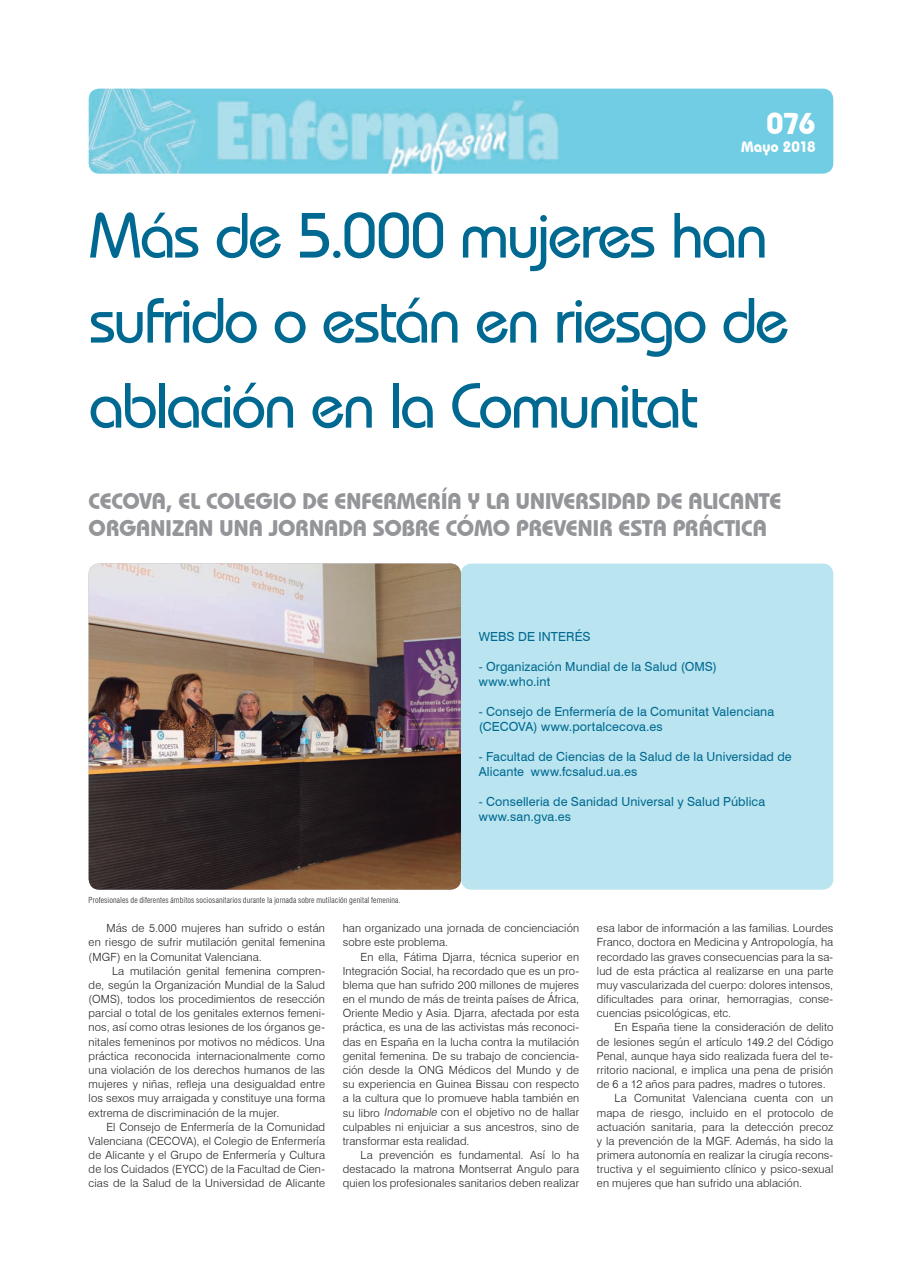
<style>
.page{position:relative;width:922px;height:1276px;background:#fff}
.page>*{position:absolute;margin:0;border:0;box-sizing:border-box;transform-origin:0 0}
.t1{font:500 63.75px/85px "Bauhaus IT Cby BT";letter-spacing:-.035em;color:#006991}
.t2{font:700 30px "Bauhaus IT Cby BT";color:#fff}
.t3{font:700 22.5px/27px "Bauhaus IT Cby BT";color:#939598}
.t4{font:700 15px "Bauhaus IT Cby BT";color:#fff}
.t5{font:12.5px/15px "Swiss 721 BT";letter-spacing:.01em;color:#006991}
.t6{font:300 11.25px/14.1px "Swiss 721 BT";letter-spacing:.01em;color:#231f20;text-align:justify}
.t7{font:300 condensed 8.12px "Swiss 721 BT";letter-spacing:.015em;color:#231f20}
.s1{font-style:italic}
</style>
<div class="page">
<img style="left:89px;top:89px;width:744px;height:85px">
<img style="left:89px;top:563px;width:372px;height:326px">
<div style="left:461px;top:563px;width:372px;height:326px;background:#bae4ef;border-radius:11px"></div>
<h2 class="t2" style="left:766px;top:105px;width:51px">076</h2>
<h3 class="t4" style="left:741px;top:137px;width:76px">Mayo 2018</h3>
<h1 class="t1" style="left:89px;top:192px;width:702px">Más de 5.000 mujeres han sufrido o están en riesgo de ablación en la Comunitat</h1>
<h3 class="t3" style="left:89px;top:487px;width:694px">CECOVA, EL COLEGIO DE ENFERMERÍA Y LA UNIVERSIDAD DE ALICANTE<br>ORGANIZAN UNA JORNADA SOBRE CÓMO PREVENIR ESTA PRÁCTICA</h3>
<p class="t7" style="left:89px;top:895px;width:313px">Profesionales de diferentes ámbitos sociosanitarios durante la jornada sobre mutilación genital femenina.</p>
<p class="t5" style="left:478px;top:629px;width:113px">WEBS DE INTERÉS</p>
<p class="t5" style="left:478px;top:659px;width:240px">- Organización Mundial de la Salud (OMS) www.who.int</p>
<p class="t5" style="left:478px;top:704px;width:297px">- Consejo de Enfermería de la Comunitat Valenciana (CECOVA) www.portalcecova.es</p>
<p class="t5" style="left:478px;top:749px;width:314px">- Facultad de Ciencias de la Salud de la Universidad de<br>Alicante www.fcsalud.ua.es</p>
<p class="t5" style="left:478px;top:794px;width:288px">- Conselleria de Sanidad Universal y Salud Pública www.san.gva.es</p>
<p class="t6" style="left:89px;top:921px;width:238px;text-indent:18px">Más de 5.000 mujeres han sufrido o están en riesgo de sufrir mutilación genital femenina (MGF) en la Comunitat Valenciana.</p>
<p class="t6" style="left:89px;top:963px;width:238px;text-indent:23px">La mutilación genital femenina compren&shy;de, según la Organización Mundial de la Salud (OMS), todos los procedimientos de resección parcial o total de los genitales externos femeni&shy;nos, así como otras lesiones de los órganos ge&shy;nitales femeninos por motivos no médicos. Una práctica reconocida internacionalmente como una violación de los derechos humanos de las mujeres y niñas, refleja una desigualdad entre los sexos muy arraigada y constituye una forma extrema de discriminación de la mujer.</p>
<p class="t6" style="left:89px;top:1119px;width:238px;text-indent:18px">El Consejo de Enfermería de la Comunidad Valenciana (CECOVA), el Colegio de Enfermería de Alicante y el Grupo de Enfermería y Cultura de los Cuidados (EYCC) de la Facultad de Cien&shy;cias de la Salud de la Universidad de Alicante</p>
<p class="t6" style="left:343px;top:921px;width:238px">han organizado una jornada de concienciación sobre este problema.</p>
<p class="t6" style="left:343px;top:949px;width:238px;text-indent:18px">En ella, Fátima Djarra, técnica superior en Integración Social, ha recordado que es un pro&shy;blema que han sufrido 200 millones de mujeres en el mundo de más de treinta países de África, Oriente Medio y Asia. Djarra, afectada por esta práctica, es una de las activistas más reconoci&shy;das en España en la lucha contra la mutilación genital femenina. De su trabajo de conciencia&shy;ción desde la ONG Médicos del Mundo y de su experiencia en Guinea Bissau con respecto a la cultura que lo promueve habla también en su libro <span class="s1">Indomable</span> con el objetivo no de hallar culpables ni enjuiciar a sus ancestros, sino de transformar esta realidad.</p>
<p class="t6" style="left:343px;top:1148px;width:238px;text-indent:18px">La prevención es fundamental. Así lo ha destacado la matrona Montserrat Angulo para quien los profesionales sanitarios deben realizar</p>
<p class="t6" style="left:596px;top:921px;width:238px">esa labor de información a las familias. Lourdes Franco, doctora en Medicina y Antropología, ha recordado las graves consecuencias para la sa&shy;lud de esta práctica al realizarse en una parte muy vascularizada del cuerpo: dolores intensos, dificultades para orinar, hemorragias, conse&shy;cuencias psicológicas, etc.</p>
<p class="t6" style="left:614px;top:1020px;width:220px">En España tiene la consideración de delito</p>
<p class="t6" style="left:596px;top:1034px;width:238px">de lesiones según el artículo 149.2 del Código</p>
<p class="t6" style="left:596px;top:1048px;width:238px">Penal, aunque haya sido realizada fuera del te-</p>
<p class="t6" style="left:596px;top:1062px;width:238px">rritorio nacional, e implica una pena de prisión</p>
<p class="t6" style="left:596px;top:1077px;width:230px">de 6 a 12 años para padres, madres o tutores.</p>
<p class="t6" style="left:614px;top:1091px;width:220px">La Comunitat Valenciana cuenta con un</p>
<p class="t6" style="left:596px;top:1105px;width:238px">mapa de riesgo, incluido en el protocolo de</p>
<p class="t6" style="left:596px;top:1119px;width:238px">actuación sanitaria, para la detección precoz</p>
<p class="t6" style="left:596px;top:1133px;width:238px">y la prevención de la MGF. Además, ha sido la</p>
<p class="t6" style="left:596px;top:1148px;width:238px">primera autonomía en realizar la cirugía recons-</p>
<p class="t6" style="left:596px;top:1162px;width:238px">tructiva y el seguimiento clínico y psico-sexual</p>
<p class="t6" style="left:596px;top:1176px;width:206px">en mujeres que han sufrido una ablación.</p>
</div>
